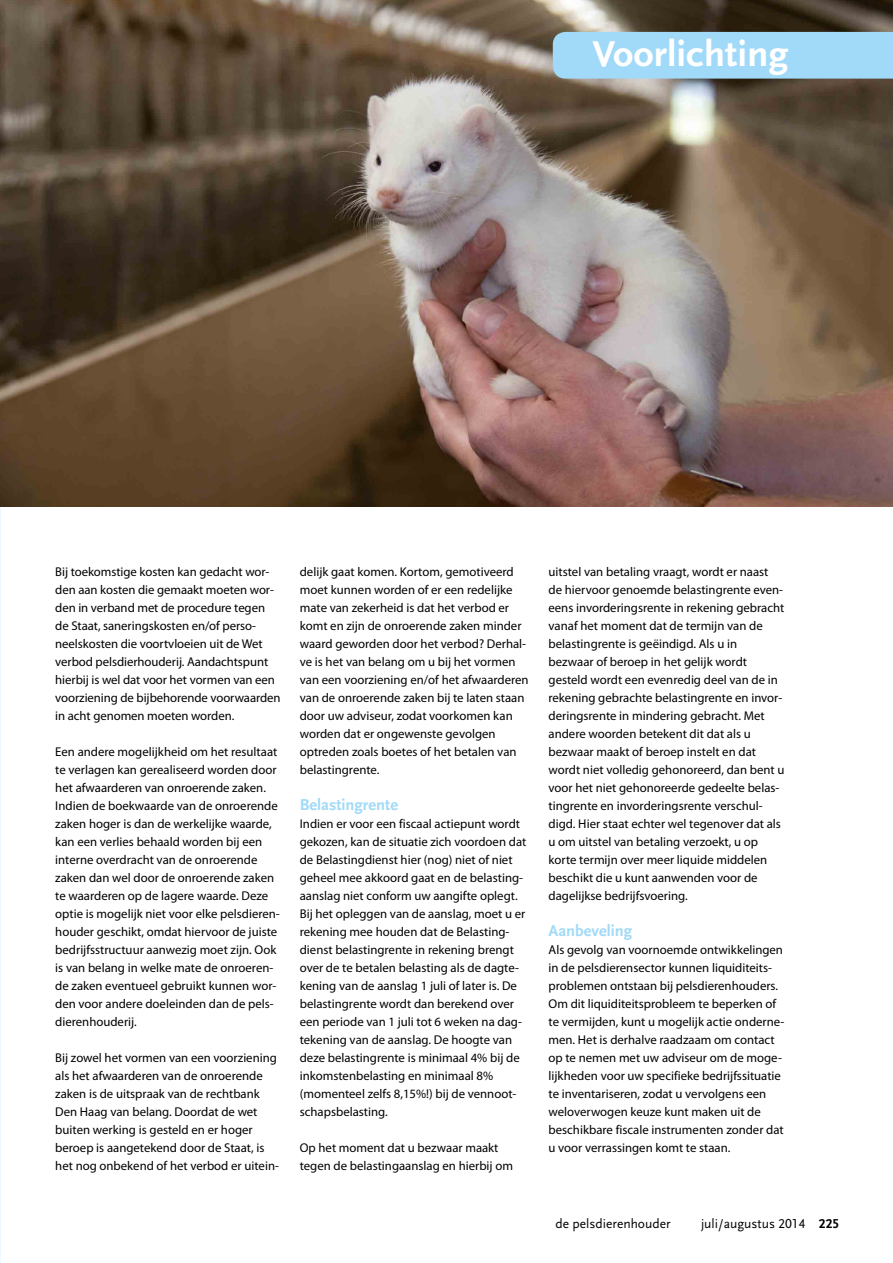
<style>
.page{position:relative;width:893px;height:1263px;background:#fff}
.page>*{position:absolute;margin:0;border:0;box-sizing:border-box;transform-origin:0 0}
.t1{font:37.5px "Scala Sans Bold LF";color:#fff;scale:1.05 1}
.t2{font:700 16.5px "Scala Sans";color:#a1daf8}
.t3{font:13.5px "Scala Sans Regular LF";color:#000}
.t4{font:12.75px/18px "Myriad Pro";color:#000}
.s1{font-family:"Scala Sans Bold LF"}
</style>
<div class="page">
<img style="left:0;top:0;width:893px;height:506px">
<div style="left:553px;top:32px;width:340px;height:47px;background:#a1daf8"></div>
<h1 class="t1" style="left:593px;top:34px;width:188px">Voorlichting</h1>
<p class="t4" style="left:55px;top:563px;width:227px">Bij toekomstige kosten kan gedacht wor&shy;den aan kosten die gemaakt moeten wor&shy;den in verband met de procedure tegen de Staat, saneringskosten en/of perso&shy;neelskosten die voortvloeien uit de Wet verbod pelsdierhouderij. Aandachtspunt hierbij is wel dat voor het vormen van een voorziening de bijbehorende voorwaarden in acht genomen moeten worden.</p>
<p class="t4" style="left:55px;top:743px;width:226px">Een andere mogelijkheid om het resultaat te verlagen kan gerealiseerd worden door het afwaarderen van onroerende zaken.<br>Indien de boekwaarde van de onroerende zaken hoger is dan de werkelijke waarde, kan een verlies behaald worden bij een interne overdracht van de onroerende zaken dan wel door de onroerende zaken te waarderen op de lagere waarde. Deze optie is mogelijk niet voor elke pelsdieren&shy;houder geschikt, omdat hiervoor de juiste bedrijfsstructuur aanwezig moet zijn. Ook is van belang in welke mate de onroeren&shy;de zaken eventueel gebruikt kunnen wor&shy;den voor andere doeleinden dan de pels&shy;dierenhouderij.</p>
<p class="t4" style="left:55px;top:1049px;width:225px">Bij zowel het vormen van een voorziening als het afwaarderen van de onroerende zaken is de uitspraak van de rechtbank Den Haag van belang. Doordat de wet buiten werking is gesteld en er hoger beroep is aangetekend door de Staat, is het nog onbekend of het verbod er uitein-</p>
<p class="t4" style="left:300px;top:563px;width:230px">delijk gaat komen. Kortom, gemotiveerd moet kunnen worden of er een redelijke mate van zekerheid is dat het verbod er komt en zijn de onroerende zaken minder waard geworden door het verbod? Derhal&shy;ve is het van belang om u bij het vormen van een voorziening en/of het afwaarderen van de onroerende zaken bij te laten staan door uw adviseur, zodat voorkomen kan worden dat er ongewenste gevolgen optreden zoals boetes of het betalen van belastingrente.</p>
<p class="t2" style="left:300px;top:796px;width:100px">Belastingrente</p>
<p class="t4" style="left:300px;top:815px;width:228px">Indien er voor een fiscaal actiepunt wordt gekozen, kan de situatie zich voordoen dat de Belastingdienst hier (nog) niet of niet geheel mee akkoord gaat en de belasting&shy;aanslag niet conform uw aangifte oplegt.<br>Bij het opleggen van de aanslag, moet u er rekening mee houden dat de Belasting&shy;dienst belastingrente in rekening brengt over de te betalen belasting als de dagte&shy;kening van de aanslag 1 juli of later is. De belastingrente wordt dan berekend over een periode van 1 juli tot 6 weken na dag&shy;tekening van de aanslag. De hoogte van deze belastingrente is minimaal 4% bij de inkomstenbelasting en minimaal 8% (momenteel zelfs 8,15%!) bij de vennoot&shy;schapsbelasting.</p>
<p class="t4" style="left:300px;top:1139px;width:215px">Op het moment dat u bezwaar maakt tegen de belastingaanslag en hierbij om</p>
<p class="t4" style="left:549px;top:563px;width:237px">uitstel van betaling vraagt, wordt er naast de hiervoor genoemde belastingrente even&shy;eens invorderingsrente in rekening gebracht vanaf het moment dat de termijn van de belastingrente is geëindigd. Als u in bezwaar of beroep in het gelijk wordt gesteld wordt een evenredig deel van de in rekening gebrachte belastingrente en invor&shy;deringsrente in mindering gebracht. Met andere woorden betekent dit dat als u bezwaar maakt of beroep instelt en dat wordt niet volledig gehonoreerd, dan bent u voor het niet gehonoreerde gedeelte belas&shy;tingrente en invorderingsrente verschul&shy;digd. Hier staat echter wel tegenover dat als u om uitstel van betaling verzoekt, u op korte termijn over meer liquide middelen beschikt die u kunt aanwenden voor de dagelijkse bedrijfsvoering.</p>
<p class="t2" style="left:549px;top:922px;width:85px">Aanbeveling</p>
<p class="t4" style="left:549px;top:941px;width:237px">Als gevolg van voornoemde ontwikkelingen in de pelsdierensector kunnen liquiditeits&shy;problemen ontstaan bij pelsdierenhouders.<br>Om dit liquiditeitsprobleem te beperken of te vermijden, kunt u mogelijk actie onderne&shy;men. Het is derhalve raadzaam om contact op te nemen met uw adviseur om de moge&shy;lijkheden voor uw specifieke bedrijfssituatie te inventariseren, zodat u vervolgens een weloverwogen keuze kunt maken uit de beschikbare fiscale instrumenten zonder dat u voor verrassingen komt te staan.</p>
<p class="t3" style="left:556px;top:1216px;width:116px">de pelsdierenhouder</p>
<p class="t3" style="left:701px;top:1216px;width:140px">juli/augustus 2014 <span class="s1">225</span></p>
</div>
